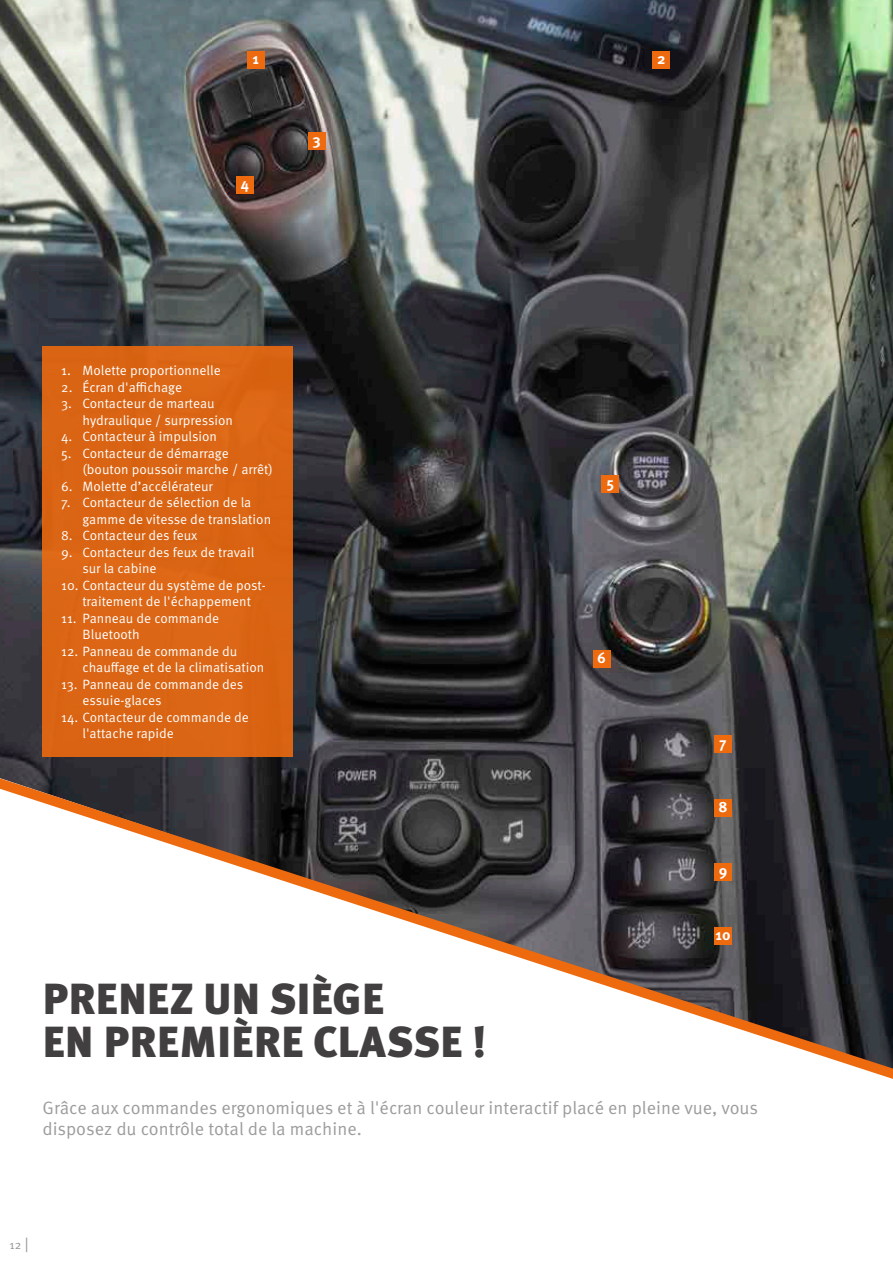
<style>
.page{position:relative;width:893px;height:1263px;background:#fff}
.page>*{position:absolute;margin:0;border:0;box-sizing:border-box;transform-origin:0 0}
.t1{font:900 43.5px/43.5px "Meta Pro";letter-spacing:.01em;color:#423f41}
.t2{font:18px/21.6px "Meta Pro Norm";color:#9c9c9c}
.t3{font:700 15px "Meta Pro";color:#fff}
.t4{font:13.5px/16.5px "Meta Pro Norm";color:#fff}
.t5{font:12px "Meta Pro Norm";color:#979296}
.s1{font-size:15px}
</style>
<div class="page">
<img style="left:0;top:0;width:893px;height:778px">
<svg style="left:0;top:778px;width:893px;height:301px"></svg>
<div style="left:247px;top:51px;width:17px;height:17px;background:#ed6a0f"></div>
<div style="left:308px;top:132px;width:17px;height:17px;background:#ed6a0f"></div>
<div style="left:236px;top:176px;width:17px;height:17px;background:#ed6a0f"></div>
<div style="left:653px;top:51px;width:17px;height:17px;background:#ed6a0f"></div>
<div style="left:602px;top:476px;width:17px;height:17px;background:#ed6a0f"></div>
<div style="left:593px;top:650px;width:17px;height:17px;background:#ed6a0f"></div>
<div style="left:714px;top:736px;width:17px;height:17px;background:#ed6a0f"></div>
<div style="left:714px;top:800px;width:17px;height:17px;background:#ed6a0f"></div>
<div style="left:714px;top:864px;width:17px;height:17px;background:#ed6a0f"></div>
<div style="left:714px;top:928px;width:17px;height:17px;background:#ed6a0f"></div>
<div style="left:43px;top:346px;width:250px;height:411px;background:#da6514"></div>
<p class="t3" style="left:252px;top:47px;width:8px">1</p>
<p class="t3" style="left:241px;top:172px;width:10px">4</p>
<p class="t3" style="left:312px;top:128px;width:10px">3</p>
<p class="t3" style="left:657px;top:47px;width:10px">2</p>
<p class="t4" style="left:61px;top:361px;width:161px">1. Molette proportionnelle</p>
<p class="t4" style="left:61px;top:378px;width:123px">2. Écran d'affichage</p>
<p class="t4" style="left:82px;top:394px;width:152px;text-indent:-21px">3. Contacteur de marteau hydraulique / surpression</p>
<p class="t4" style="left:61px;top:427px;width:157px">4. Contacteur à impulsion</p>
<p class="t4" style="left:82px;top:444px;width:192px;text-indent:-21px">5. Contacteur de démarrage (bouton poussoir marche / arrêt)</p>
<p class="t4" style="left:61px;top:477px;width:153px">6. Molette d’accélérateur</p>
<p class="t4" style="left:82px;top:493px;width:190px;text-indent:-21px">7. Contacteur de sélection de la gamme de vitesse de translation</p>
<p class="t4" style="left:61px;top:526px;width:138px">8. Contacteur des feux</p>
<p class="t4" style="left:82px;top:543px;width:173px;text-indent:-21px">9. Contacteur des feux de travail sur la cabine</p>
<p class="t4" style="left:61px;top:576px;width:206px;text-align:center">10. Contacteur du système de post&shy;traitement de l'échappement</p>
<p class="t4" style="left:82px;top:609px;width:138px;text-indent:-21px">11. Panneau de commande<br>Bluetooth</p>
<p class="t4" style="left:82px;top:642px;width:183px;text-indent:-21px">12. Panneau de commande du chauffage et de la climatisation</p>
<p class="t4" style="left:82px;top:675px;width:162px;text-indent:-21px">13. Panneau de commande des essuie-glaces</p>
<p class="t4" style="left:82px;top:708px;width:168px;text-indent:-21px">14. Contacteur de commande de l'attache rapide</p>
<h1 class="t1" style="left:43px;top:975px;width:445px">PRENEZ UN SIÈGE<br>EN PREMIÈRE CLASSE !</h1>
<p class="t3" style="left:606px;top:471px;width:9px">5</p>
<p class="t3" style="left:597px;top:646px;width:10px">6</p>
<p class="t3" style="left:719px;top:731px;width:9px">7</p>
<p class="t3" style="left:718px;top:795px;width:11px">8</p>
<p class="t3" style="left:719px;top:859px;width:10px">9</p>
<p class="t3" style="left:715px;top:923px;width:16px">10</p>
<h2 class="t2" style="left:43px;top:1095px;width:717px">Grâce aux commandes ergonomiques et à l'écran couleur interactif placé en pleine vue, vous disposez du contrôle total de la machine.</h2>
<p class="t5" style="left:10px;top:1235px;width:21px">12 <span class="s1">|</span></p>
</div>
